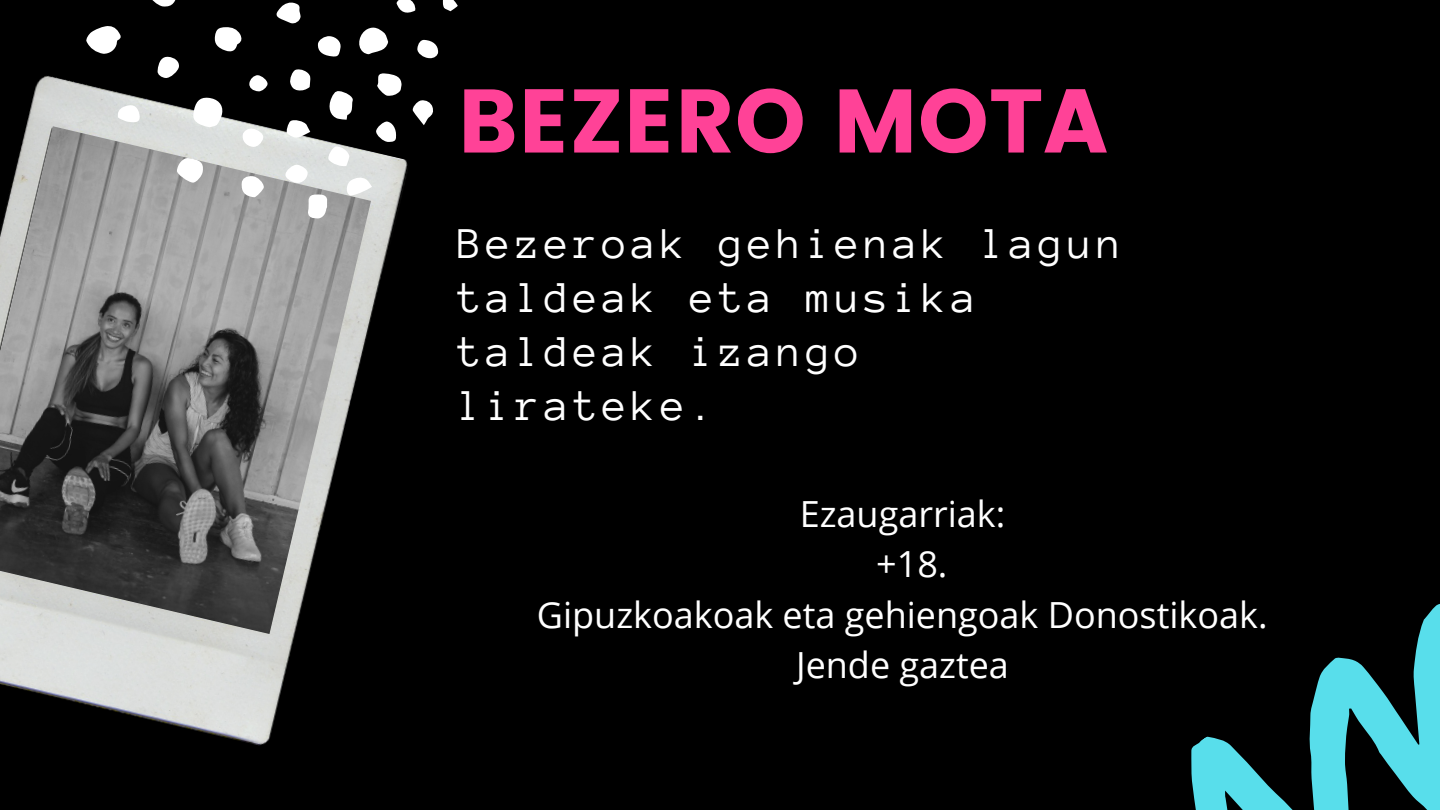
<style>
.page{position:relative;width:1440px;height:810px;background:#000}
.page>*{position:absolute;margin:0;border:0;box-sizing:border-box;transform-origin:0 0}
.t1{font:90px "Poppins";color:#ff4297}
.t2{font:45px/54px "Anonymous Pro";letter-spacing:.1em;color:#fff}
.t3{font:36px "Open Sans";color:#fff}
</style>
<div class="page">
<img style="left:0;top:75px;width:408px;height:671px">
<img style="left:0;top:126px;width:371px;height:508px">
<svg style="left:192px;top:97px;width:32px;height:31px"></svg>
<svg style="left:86px;top:26px;width:35px;height:28px"></svg>
<svg style="left:152px;top:0;width:24px;height:7px"></svg>
<svg style="left:359px;top:27px;width:30px;height:28px"></svg>
<svg style="left:326px;top:90px;width:29px;height:30px"></svg>
<svg style="left:214px;top:27px;width:28px;height:25px"></svg>
<svg style="left:176px;top:157px;width:28px;height:26px"></svg>
<svg style="left:373px;top:73px;width:29px;height:24px"></svg>
<svg style="left:307px;top:193px;width:22px;height:27px"></svg>
<svg style="left:317px;top:36px;width:24px;height:21px"></svg>
<svg style="left:276px;top:2px;width:25px;height:22px"></svg>
<svg style="left:241px;top:175px;width:24px;height:23px"></svg>
<svg style="left:288px;top:69px;width:23px;height:23px"></svg>
<svg style="left:157px;top:56px;width:23px;height:23px"></svg>
<svg style="left:412px;top:100px;width:21px;height:25px"></svg>
<svg style="left:117px;top:103px;width:25px;height:21px"></svg>
<svg style="left:345px;top:175px;width:28px;height:22px"></svg>
<svg style="left:326px;top:145px;width:24px;height:23px"></svg>
<svg style="left:375px;top:121px;width:23px;height:22px"></svg>
<svg style="left:285px;top:118px;width:26px;height:21px"></svg>
<svg style="left:285px;top:164px;width:23px;height:20px"></svg>
<svg style="left:417px;top:39px;width:22px;height:20px"></svg>
<svg style="left:241px;top:127px;width:23px;height:21px"></svg>
<svg style="left:249px;top:75px;width:19px;height:17px"></svg>
<svg style="left:396px;top:0;width:20px;height:13px"></svg>
<svg style="left:442px;top:0;width:16px;height:12px"></svg>
<svg style="left:1191px;top:604px;width:249px;height:206px"></svg>
<p class="t1" style="left:458px;top:69px;width:652px">BEZERO MOTA</p>
<p class="t2" style="left:458px;top:217px;width:665px">Bezeroak gehienak lagun taldeak eta musika taldeak izango lirateke.</p>
<p class="t3" style="left:800px;top:489px;width:207px">Ezaugarriak:</p>
<p class="t3" style="left:876px;top:539px;width:73px">+18.</p>
<p class="t3" style="left:537px;top:589px;width:732px">Gipuzkoakoak eta gehiengoak Donostikoak.</p>
<p class="t3" style="left:796px;top:640px;width:214px">Jende gaztea</p>
</div>
